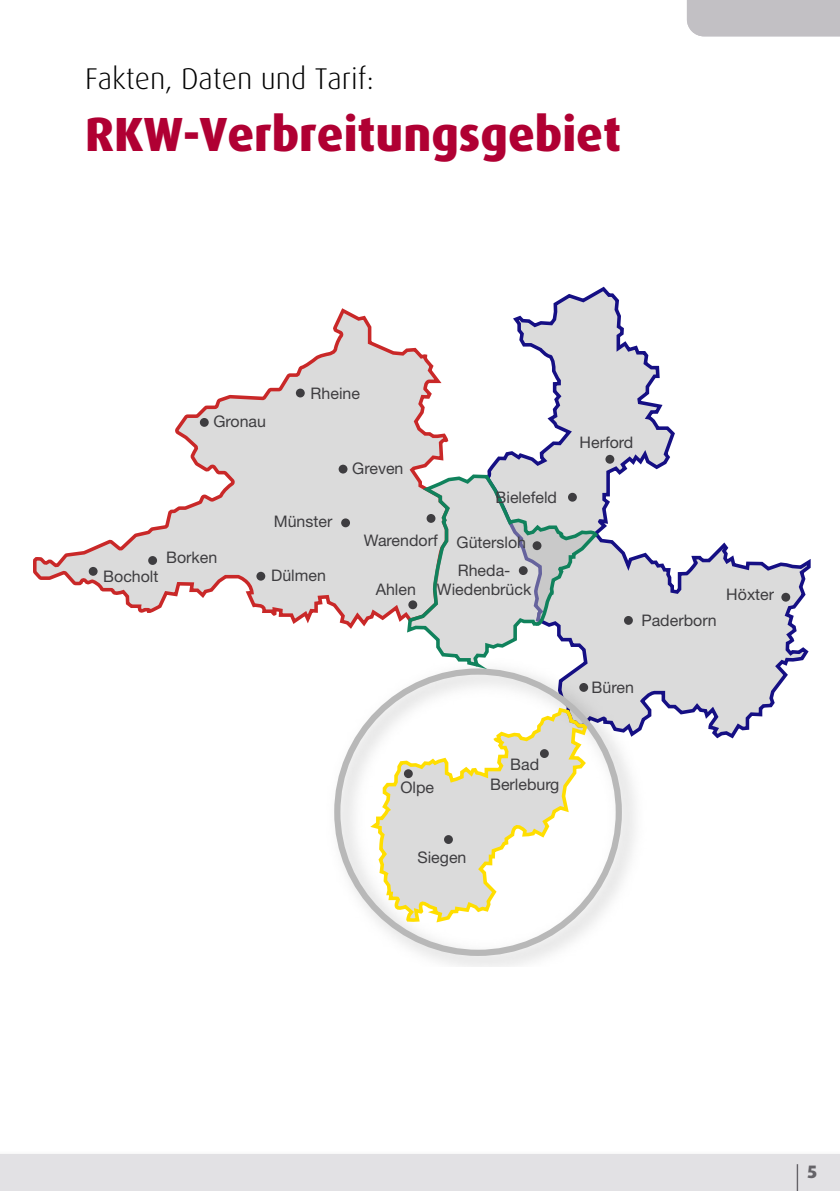
<style>
.page{position:relative;width:840px;height:1191px;background:#fff}
.page>*{position:absolute;margin:0;border:0;box-sizing:border-box;transform-origin:0 0}
.t1{font:800 48px "Dax Pro";color:#b00033}
.t2{font:300 30px "Dax Pro";color:#000}
.t3{font:800 18px "Dax Pro";color:#656368}
.t4{font:16px/27.8px "Helvetica Neue";color:#3e3d40}
</style>
<div class="page">
<div style="left:686px;top:0;width:153px;height:36px;background:#c2c0c4"></div>
<div style="left:0;top:1154px;width:839px;height:37px;background:#e2e1e4"></div>
<svg style="left:796px;top:1164px;width:1px;height:27px"></svg>
<svg style="left:487px;top:286px;width:324px;height:453px"></svg>
<img style="left:334px;top:653px;width:317px;height:314px">
<svg style="left:33px;top:308px;width:419px;height:377px"></svg>
<svg style="left:366px;top:705px;width:223px;height:253px"></svg>
<svg style="left:405px;top:473px;width:194px;height:194px;background:#cdd4d3"></svg>
<svg style="left:623px;top:616px;width:9px;height:9px"></svg>
<div style="left:781px;top:593px;width:8px;height:8px;background:#3e3d40;border-radius:50%"></div>
<div style="left:579px;top:683px;width:9px;height:9px;background:#3e3d40;border-radius:50%"></div>
<div style="left:605px;top:455px;width:9px;height:9px;background:#3e3d40;border-radius:50%"></div>
<div style="left:567px;top:493px;width:9px;height:8px;background:#3e3d40;border-radius:50%"></div>
<div style="left:532px;top:541px;width:9px;height:9px;background:#3e3d40;border-radius:50%"></div>
<div style="left:518px;top:566px;width:9px;height:9px;background:#3e3d40;border-radius:50%"></div>
<div style="left:426px;top:514px;width:9px;height:9px;background:#3e3d40;border-radius:50%"></div>
<div style="left:341px;top:518px;width:9px;height:9px;background:#3e3d40;border-radius:50%"></div>
<div style="left:338px;top:465px;width:9px;height:8px;background:#3e3d40;border-radius:50%"></div>
<div style="left:296px;top:388px;width:8px;height:9px;background:#3e3d40;border-radius:50%"></div>
<div style="left:200px;top:418px;width:9px;height:9px;background:#3e3d40;border-radius:50%"></div>
<div style="left:256px;top:572px;width:9px;height:8px;background:#3e3d40;border-radius:50%"></div>
<div style="left:408px;top:600px;width:9px;height:9px;background:#3e3d40;border-radius:50%"></div>
<div style="left:148px;top:556px;width:9px;height:9px;background:#3e3d40;border-radius:50%"></div>
<div style="left:89px;top:567px;width:8px;height:9px;background:#3e3d40;border-radius:50%"></div>
<div style="left:539px;top:749px;width:9px;height:9px;background:#3e3d40;border-radius:50%"></div>
<div style="left:444px;top:835px;width:8px;height:9px;background:#3e3d40;border-radius:50%"></div>
<div style="left:403px;top:769px;width:9px;height:9px;background:#3e3d40;border-radius:50%"></div>
<p class="t2" style="left:85px;top:59px;width:290px">Fakten, Daten und Tarif:</p>
<p class="t1" style="left:85px;top:103px;width:537px">RKW-Verbreitungsgebiet</p>
<p class="t4" style="left:213px;top:407px;width:54px">Gronau</p>
<p class="t4" style="left:310px;top:379px;width:51px">Rheine</p>
<p class="t4" style="left:352px;top:454px;width:53px">Greven</p>
<p class="t4" style="left:166px;top:543px;width:53px">Borken</p>
<p class="t4" style="left:273px;top:507px;width:60px">Münster</p>
<p class="t4" style="left:103px;top:562px;width:57px">Bocholt</p>
<p class="t4" style="left:271px;top:561px;width:56px">Dülmen</p>
<p class="t4" style="left:363px;top:526px;width:75px">Warendorf</p>
<p class="t4" style="left:495px;top:483px;width:63px">Bielefeld</p>
<p class="t4" style="left:456px;top:528px;width:71px">Gütersloh<br>Rheda-</p>
<p class="t4" style="left:375px;top:575px;width:42px">Ahlen</p>
<p class="t4" style="left:436px;top:575px;width:96px">Wiedenbrück</p>
<p class="t4" style="left:579px;top:428px;width:55px">Herford</p>
<p class="t4" style="left:641px;top:606px;width:77px">Paderborn</p>
<p class="t4" style="left:726px;top:580px;width:49px">Höxter</p>
<p class="t4" style="left:591px;top:673px;width:44px">Büren</p>
<p class="t4" style="left:400px;top:773px;width:35px">Olpe</p>
<p class="t4" style="left:417px;top:843px;width:51px">Siegen</p>
<p class="t4" style="left:490px;top:755px;width:71px;line-height:19.2px;text-align:center">Bad<br>Berleburg</p>
<p class="t3" style="left:807px;top:1160px;width:11px">5</p>
</div>
